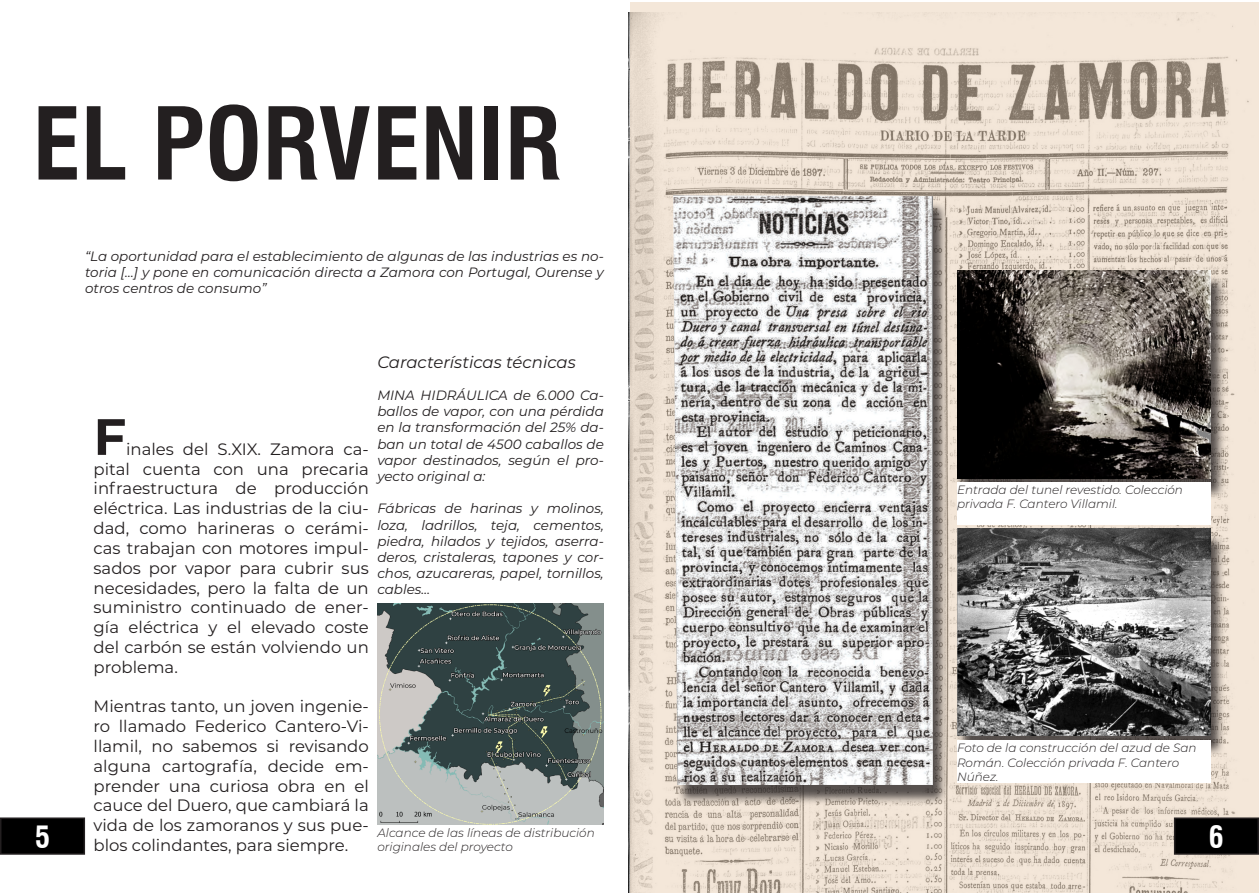
<style>
.page{position:relative;width:1259px;height:893px;background:#fff}
.page>*{position:absolute;margin:0;border:0;box-sizing:border-box;transform-origin:0 0}
.t1{font:700 condensed 97.5px "Swiss 721 BT";color:#231f20}
.t2{font:700 51px "Montserrat";color:#231f20}
.t3{font:700 condensed 30px "Swiss 721 BT";color:#fff}
.t4{font:16.5px/19.8px "Montserrat";color:#231f20;text-align:justify}
.t5{font:italic 16.5px "Montserrat";color:#231f20}
.t6{font:italic 13.5px/16.2px "Montserrat";color:#231f20;text-align:justify}
.t7{font:italic 300 12px/14.4px "Montserrat";color:#231f20}
</style>
<div class="page">
<svg style="left:630px;top:2px;width:628px;height:891px;background:#e2d5c7"></svg>
<img style="left:377px;top:603px;width:227px;height:222px">
<div style="left:957px;top:275px;width:268px;height:225px;background:#231f20;opacity:.75"></div>
<img style="left:957px;top:270px;width:253px;height:208px">
<div style="left:956px;top:534px;width:269px;height:223px;background:#231f20;opacity:.75"></div>
<img style="left:957px;top:529px;width:253px;height:207px">
<div style="left:673px;top:200px;width:275px;height:606px;background:#231f20;opacity:.75"></div>
<img style="left:673px;top:196px;width:259px;height:588px">
<div style="left:957px;top:741px;width:253px;height:42px;background:#fff"></div>
<div style="left:957px;top:482px;width:253px;height:43px;background:#fff"></div>
<div style="left:1px;top:818px;width:83px;height:36px;background:#000"></div>
<div style="left:0;top:817px;width:85px;height:38px;border:2px solid #231f20"></div>
<div style="left:1174px;top:818px;width:84px;height:36px;background:#000"></div>
<div style="left:1174px;top:817px;width:85px;height:38px;border:2px solid #231f20"></div>
<p class="t1" style="left:32px;top:86px;width:530px">EL PORVENIR</p>
<p class="t3" style="left:35px;top:819px;width:16px">5</p>
<p class="t6" style="left:85px;top:247px;width:520px">“La oportunidad para el establecimiento de algunas de las industrias es no&shy;toria […] y pone en comunicación directa a Zamora con Portugal, Ourense y otros centros de consumo”</p>
<p class="t5" style="left:377px;top:350px;width:200px">Características técnicas</p>
<p class="t6" style="left:377px;top:387px;width:228px">MINA HIDRÁULICA de 6.000 Ca&shy;ballos de vapor, con una pérdida en la transformación del 25% da&shy;ban un total de 4500 caballos de vapor destinados, según el pro&shy;yecto original a:</p>
<p class="t6" style="left:377px;top:500px;width:228px">Fábricas de harinas y molinos, loza, ladrillos, teja, cementos, piedra, hilados y tejidos, aserra&shy;deros, cristaleras, tapones y cor&shy;chos, azucareras, papel, tornillos, cables…</p>
<p class="t2" style="left:94px;top:400px;width:34px">F</p>
<p class="t4" style="left:94px;top:439px;width:277px;text-indent:33px">inales del S.XIX. Zamora ca&shy;pital cuenta con una precaria infraestructura de producción eléctrica. Las industrias de la ciu&shy;dad, como harineras o cerámi&shy;cas trabajan con motores impul&shy;sados por vapor para cubrir sus necesidades, pero la falta de un suministro continuado de ener&shy;gía eléctrica y el elevado coste del carbón se están volviendo un problema.</p>
<p class="t4" style="left:94px;top:696px;width:277px">Mientras tanto, un joven ingenie&shy;ro llamado Federico Cantero-Vi&shy;llamil, no sabemos si revisando alguna cartografía, decide em&shy;prender una curiosa obra en el cauce del Duero, que cambiará la vida de los zamoranos y sus pue&shy;blos colindantes, para siempre.</p>
<p class="t7" style="left:377px;top:825px;width:219px">Alcance de las líneas de distribución</p>
<p class="t7" style="left:377px;top:839px;width:137px">originales del proyecto</p>
<p class="t7" style="left:957px;top:482px;width:227px">Entrada del tunel revestido. Colección privada F. Cantero Villamil.</p>
<p class="t7" style="left:957px;top:740px;width:241px">Foto de la construcción del azud de San<br>Román. Colección privada F. Cantero<br>Núñez.</p>
<p class="t3" style="left:1209px;top:819px;width:16px">6</p>
</div>
